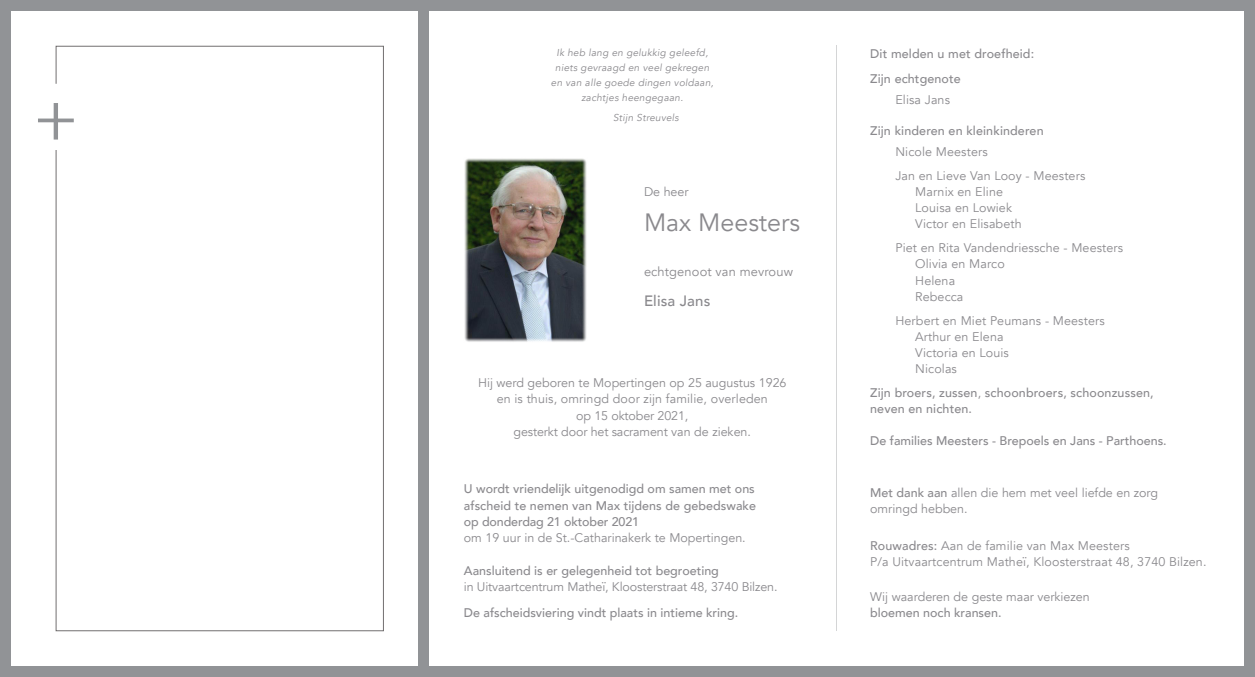
<style>
.page{position:relative;width:1255px;height:677px;background:#fff}
.page>*{position:absolute;margin:0;border:0;box-sizing:border-box;transform-origin:0 0}
.t1{font:25px "Avenir";color:#8a898d}
.t2{font:500 15px "Avenir";letter-spacing:.01em;color:#8a898d}
.t3{font:12.88px "Avenir";letter-spacing:.01em;color:#8a898d}
.t4{font:12.5px "Avenir";letter-spacing:.01em;color:#8a898d}
.t5{font:500 12.5px "Avenir";color:#8a898d}
.t6{font:12.5px "Avenir";letter-spacing:-.01em;color:#8a898d}
.t7{font:italic 10px "Avenir";letter-spacing:.025em;color:#8a898d}
.s1{font-weight:400}
.s2{font-weight:500}
</style>
<div class="page">
<div style="left:0;top:0;width:1254px;height:11px;background:#919396"></div>
<div style="left:0;top:666px;width:1254px;height:11px;background:#919396"></div>
<div style="left:0;top:0;width:11px;height:677px;background:#919396"></div>
<div style="left:418px;top:0;width:11px;height:677px;background:#919396"></div>
<div style="left:1244px;top:5px;width:10px;height:672px;background:#919396"></div>
<hr style="left:836px;top:45px;width:1px;height:586px;background:#919396">
<img style="left:464px;top:158px;width:123px;height:184px">
<p class="t7" style="left:556px;top:46px;width:153px">Ik heb lang en gelukkig geleefd,</p>
<p class="t7" style="left:555px;top:61px;width:156px">niets gevraagd en veel gekregen</p>
<p class="t7" style="left:551px;top:76px;width:164px">en van alle goede dingen voldaan,</p>
<p class="t7" style="left:581px;top:91px;width:103px">zachtjes heengegaan.</p>
<p class="t7" style="left:613px;top:111px;width:67px">Stijn Streuvels</p>
<p class="t4" style="left:644px;top:184px;width:46px">De heer</p>
<p class="t1" style="left:644px;top:207px;width:158px">Max Meesters</p>
<p class="t3" style="left:644px;top:264px;width:150px">echtgenoot van mevrouw</p>
<p class="t2" style="left:644px;top:288px;width:68px">Elisa Jans</p>
<p class="t4" style="left:478px;top:375px;width:310px">Hij werd geboren te Mopertingen op 25 augustus 1926</p>
<p class="t4" style="left:496px;top:391px;width:273px">en is thuis, omringd door zijn familie, overleden</p>
<p class="t6" style="left:576px;top:408px;width:114px">op 15 oktober 2021,</p>
<p class="t6" style="left:513px;top:424px;width:239px">gesterkt door het sacrament van de zieken.</p>
<p class="t5" style="left:464px;top:478px;width:292px">U wordt vriendelijk uitgenodigd om samen met ons</p>
<p class="t5" style="left:464px;top:494px;width:294px">afscheid te nemen van Max tijdens de gebedswake</p>
<p class="t5" style="left:464px;top:511px;width:177px">op donderdag 21 oktober 2021</p>
<p class="t4" style="left:464px;top:530px;width:283px">om 19 uur in de St.-Catharinakerk te Mopertingen.</p>
<p class="t5" style="left:464px;top:559px;width:256px">Aansluitend is er gelegenheid tot begroeting</p>
<p class="t6" style="left:464px;top:579px;width:315px">in Uitvaartcentrum Matheï, Kloosterstraat 48, 3740 Bilzen.</p>
<p class="t5" style="left:464px;top:602px;width:276px">De afscheidsviering vindt plaats in intieme kring.</p>
<p class="t5" style="left:870px;top:43px;width:165px">Dit melden u met droefheid:</p>
<p class="t5" style="left:870px;top:68px;width:92px">Zijn echtgenote</p>
<p class="t4" style="left:895px;top:93px;width:56px">Elisa Jans</p>
<p class="t5" style="left:870px;top:119px;width:175px">Zijn kinderen en kleinkinderen</p>
<p class="t4" style="left:895px;top:144px;width:94px">Nicole Meesters</p>
<p class="t4" style="left:895px;top:168px;width:191px">Jan en Lieve Van Looy - Meesters</p>
<p class="t4" style="left:915px;top:184px;width:89px">Marnix en Eline</p>
<p class="t4" style="left:915px;top:200px;width:98px">Louisa en Lowiek</p>
<p class="t4" style="left:915px;top:216px;width:108px">Victor en Elisabeth</p>
<p class="t4" style="left:895px;top:240px;width:229px">Piet en Rita Vandendriessche - Meesters</p>
<p class="t4" style="left:915px;top:256px;width:91px">Olivia en Marco</p>
<p class="t4" style="left:915px;top:273px;width:41px">Helena</p>
<p class="t4" style="left:915px;top:289px;width:50px">Rebecca</p>
<p class="t4" style="left:895px;top:313px;width:211px">Herbert en Miet Peumans - Meesters</p>
<p class="t4" style="left:915px;top:329px;width:90px">Arthur en Elena</p>
<p class="t4" style="left:915px;top:345px;width:95px">Victoria en Louis</p>
<p class="t4" style="left:915px;top:361px;width:43px">Nicolas</p>
<p class="t5" style="left:870px;top:382px;width:285px">Zijn broers, zussen<span class="s1">,</span> schoonbroers, schoonzussen,</p>
<p class="t5" style="left:870px;top:398px;width:103px">neven en nichten.</p>
<p class="t5" style="left:870px;top:429px;width:298px">De families Meesters - Brepoels en Jans - Parthoens.</p>
<p class="t4" style="left:870px;top:485px;width:289px"><span class="s2">Met dank aan</span> allen die hem met veel liefde en zorg</p>
<p class="t4" style="left:870px;top:501px;width:99px">omringd hebben.</p>
<p class="t4" style="left:870px;top:538px;width:261px"><span class="s2">Rouwadres:</span> Aan de familie van Max Meesters</p>
<p class="t4" style="left:870px;top:554px;width:338px">P/a Uitvaartcentrum Matheï, Kloosterstraat 48, 3740 Bilzen.</p>
<p class="t4" style="left:870px;top:589px;width:221px">Wij waarderen de geste maar verkiezen</p>
<p class="t5" style="left:870px;top:602px;width:133px">bloemen noch kransen.</p>
</div>
